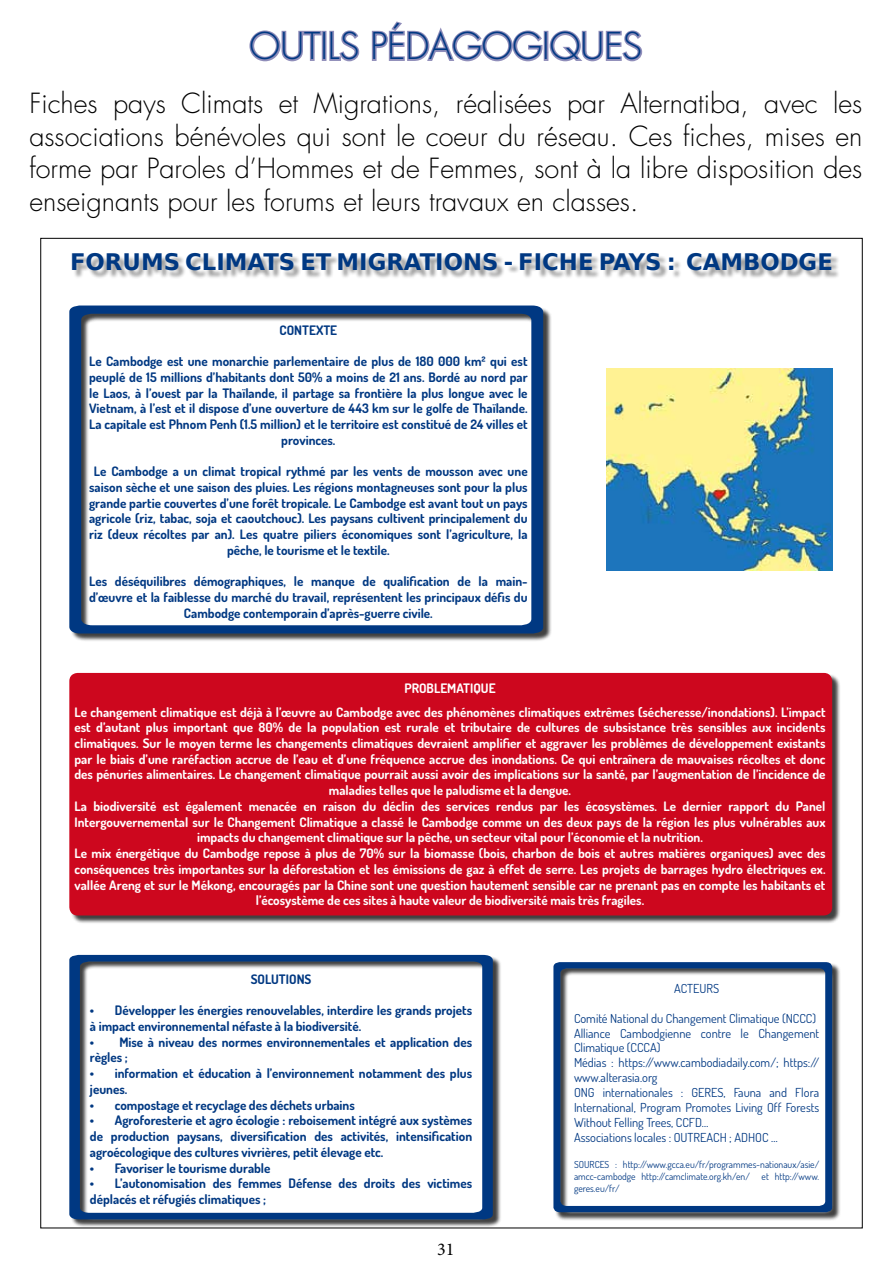
<style>
.page{position:relative;width:893px;height:1263px;background:#fff}
.page>*{position:absolute;margin:0;border:0;box-sizing:border-box;transform-origin:0 0}
.t1{font:300 36px "Futura";color:#003882}
.t2{font:300 27px/32.4px "Futura";color:#000;text-align:justify}
.t3{font:700 22.8px "DejaVu Sans";color:#003882}
.t4{font:18px "Minion Pro";color:#000}
.t5{font:700 13.05px/15.8px "Dosis";color:#003882}
.t6{font:700 13.05px/15.8px "Dosis";color:#fff;text-align:center}
.t7{font:12.45px/14.9px "Dosis";color:#003882}
.t8{font:9.6px/11.6px "Dosis";color:#003882;text-align:justify}
</style>
<div class="page">
<svg style="left:249px;top:30px;width:111px;height:32px"></svg>
<svg style="left:371px;top:21px;width:272px;height:41px"></svg>
<div style="left:73px;top:255px;width:767px;height:24px;background:#000;opacity:.4"></div>
<div style="left:70px;top:307px;width:482px;height:335px;background:#000;opacity:.75"></div>
<svg style="left:69px;top:305px;width:474px;height:328px"></svg>
<div style="left:70px;top:674px;width:771px;height:250px;background:#000;opacity:.75"></div>
<div style="left:69px;top:673px;width:763px;height:242px;background:#cd071e;border-radius:8px"></div>
<div style="left:70px;top:956px;width:431px;height:272px;background:#000;opacity:.75"></div>
<svg style="left:69px;top:955px;width:424px;height:264px"></svg>
<div style="left:554px;top:963px;width:287px;height:258px;background:#000;opacity:.75"></div>
<svg style="left:553px;top:962px;width:279px;height:250px"></svg>
<img style="left:606px;top:368px;width:227px;height:203px">
<h1 class="t1" style="left:250px;top:23px;width:394px">OUTILS PÉDAGOGIQUES</h1>
<p class="t2" style="left:29px;top:88px;width:835px">Fiches pays Climats et Migrations, réalisées par Alternatiba, avec les associations bénévoles qui sont le coeur du réseau. Ces fiches, mises en forme par Paroles d’Hommes et de Femmes, sont à la libre disposition des enseignants pour les forums et leurs travaux en classes.</p>
<h3 class="t3" style="left:70px;top:244px;width:764px">FORUMS CLIMATS ET MIGRATIONS - FICHE PAYS : CAMBODGE</h3>
<p class="t5" style="left:279px;top:322px;width:59px">CONTEXTE</p>
<p class="t5" style="left:89px;top:353px;width:440px;text-align:center">Le Cambodge est une monarchie parlementaire de plus de 180 000 km² qui est peuplé de 15 millions d’habitants dont 50% a moins de 21 ans. Bordé au nord par le Laos, à l’ouest par la Thaïlande, il partage sa frontière la plus longue avec le Vietnam, à l’est et il dispose d’une ouverture de 443 km sur le golfe de Thaïlande.<br>La capitale est Phnom Penh (1.5 million) et le territoire est constitué de 24 villes et provinces.</p>
<p class="t5" style="left:89px;top:463px;width:440px;text-align:center">Le Cambodge a un climat tropical rythmé par les vents de mousson avec une saison sèche et une saison des pluies. Les régions montagneuses sont pour la plus grande partie couvertes d’une forêt tropicale. Le Cambodge est avant tout un pays agricole (riz, tabac, soja et caoutchouc). Les paysans cultivent principalement du riz (deux récoltes par an). Les quatre piliers économiques sont l’agriculture, la pêche, le tourisme et le textile.</p>
<p class="t5" style="left:89px;top:573px;width:440px;text-align:center">Les déséquilibres démographiques, le manque de qualification de la main&shy;d’œuvre et la faiblesse du marché du travail, représentent les principaux défis du<br>Cambodge contemporain d’après-guerre civile.</p>
<p class="t6" style="left:74px;top:675px;width:753px;line-height:24px">PROBLEMATIQUE<br>Le changement climatique est déjà à l’œuvre au Cambodge avec des phénomènes climatiques extrêmes (sécheresse/inondations). L’impact</p>
<p class="t6" style="left:74px;top:719px;width:753px">est d’autant plus important que 80% de la population est rurale et tributaire de cultures de subsistance très sensibles aux incidents climatiques. Sur le moyen terme les changements climatiques devraient amplifier et aggraver les problèmes de développement existants par le biais d’une raréfaction accrue de l’eau et d’une fréquence accrue des inondations. Ce qui entraînera de mauvaises récoltes et donc des pénuries alimentaires. Le changement climatique pourrait aussi avoir des implications sur la santé, par l’augmentation de l’incidence de maladies telles que le paludisme et la dengue.<br>La biodiversité est également menacée en raison du déclin des services rendus par les écosystèmes. Le dernier rapport du Panel Intergouvernemental sur le Changement Climatique a classé le Cambodge comme un des deux pays de la région les plus vulnérables aux impacts du changement climatique sur la pêche, un secteur vital pour l’économie et la nutrition.<br>Le mix énergétique du Cambodge repose à plus de 70% sur la biomasse (bois, charbon de bois et autres matières organiques) avec des conséquences très importantes sur la déforestation et les émissions de gaz à effet de serre. Les projets de barrages hydro électriques ex. vallée Areng et sur le Mékong, encouragés par la Chine sont une question hautement sensible car ne prenant pas en compte les habitants et l’écosystème de ces sites à haute valeur de biodiversité mais très fragiles.</p>
<p class="t5" style="left:251px;top:971px;width:62px">SOLUTIONS</p>
<p class="t5" style="left:90px;top:1002px;width:384px">• Développer les énergies renouvelables, interdire les grands projets à impact environnemental néfaste à la biodiversité.</p>
<p class="t5" style="left:90px;top:1034px;width:384px">• Mise à niveau des normes environnementales et application des règles ;</p>
<p class="t5" style="left:90px;top:1065px;width:384px">• information et éducation à l’environnement notamment des plus jeunes.</p>
<p class="t5" style="left:90px;top:1097px;width:266px">• compostage et recyclage des déchets urbains</p>
<p class="t5" style="left:90px;top:1112px;width:384px;text-align:justify">• Agroforesterie et agro écologie : reboisement intégré aux systèmes de production paysans, diversification des activités, intensification agroécologique des cultures vivrières, petit élevage etc.</p>
<p class="t5" style="left:90px;top:1159px;width:182px">• Favoriser le tourisme durable</p>
<p class="t5" style="left:90px;top:1175px;width:384px">• L’autonomisation des femmes Défense des droits des victimes déplacés et réfugiés climatiques ;</p>
<h3 class="t4" style="left:437px;top:1237px;width:19px">31</h3>
<p class="t7" style="left:674px;top:980px;width:47px">ACTEURS</p>
<p class="t7" style="left:574px;top:1010px;width:247px">Comité National du Changement Climatique (NCCC)<br>Alliance Cambodgienne contre le Changement Climatique (CCCA)<br>Médias : https://www.cambodiadaily.com/; https:// www.alterasia.org<br>ONG internationales : GERES, Fauna and Flora International, Program Promotes Living Off Forests Without Felling Trees, CCFD…<br>Associations locales : OUTREACH ; ADHOC …</p>
<p class="t8" style="left:574px;top:1159px;width:247px">SOURCES : http://www.gcca.eu/fr/programmes-nationaux/asie/ amcc-cambodge http://camclimate.org.kh/en/ et http://www. geres.eu/fr/</p>
</div>
